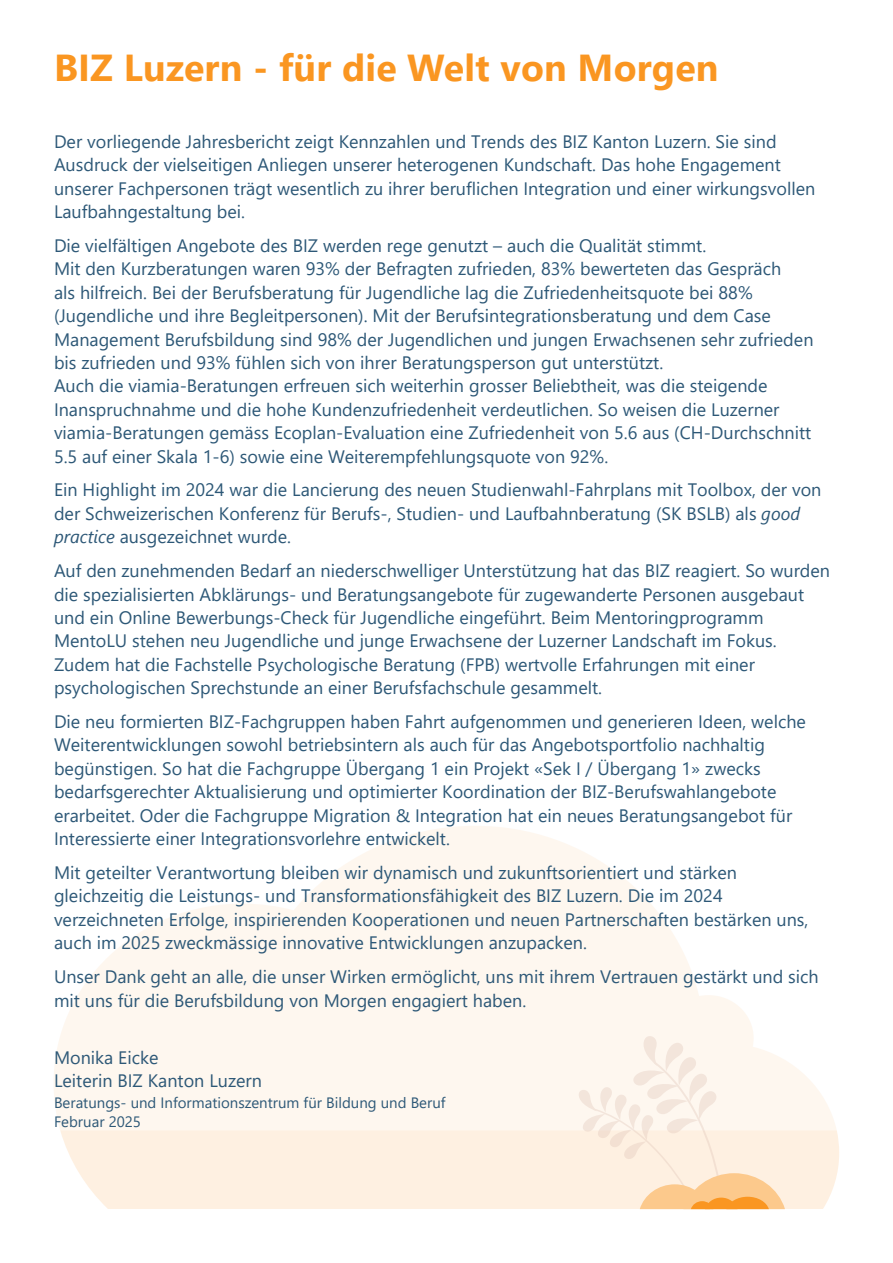
<style>
.page{position:relative;width:893px;height:1263px;background:#fff}
.page>*{position:absolute;margin:0;border:0;box-sizing:border-box;transform-origin:0 0}
.t1{font:700 37.5px "Segoe UI";letter-spacing:.005em;color:#fa9621}
.t2{font:18px/23.4px "Segoe UI";color:#2d5877}
.t3{font:15px/19.5px "Segoe UI";color:#2d5877}
.s1{font-style:italic}
</style>
<div class="page">
<div style="left:60px;top:1130px;width:779px;height:79px;background:#fef0e1"></div>
<svg style="left:54px;top:826px;width:782px;height:304px;fill:#fef7ef"></svg>
<svg style="left:577px;top:1034px;width:208px;height:175px"></svg>
<h1 class="t1" style="left:54px;top:33px;width:666px">BIZ Luzern - für die Welt von Morgen</h1>
<p class="t2" style="left:54px;top:128px;width:763px">Der vorliegende Jahresbericht zeigt Kennzahlen und Trends des BIZ Kanton Luzern. Sie sind Ausdruck der vielseitigen Anliegen unserer heterogenen Kundschaft. Das hohe Engagement unserer Fachpersonen trägt wesentlich zu ihrer beruflichen Integration und einer wirkungsvollen Laufbahngestaltung bei.</p>
<p class="t2" style="left:54px;top:232px;width:761px">Die vielfältigen Angebote des BIZ werden rege genutzt – auch die Qualität stimmt.<br>Mit den Kurzberatungen waren 93% der Befragten zufrieden, 83% bewerteten das Gespräch<br>als hilfreich. Bei der Berufsberatung für Jugendliche lag die Zufriedenheitsquote bei 88% (Jugendliche und ihre Begleitpersonen). Mit der Berufsintegrationsberatung und dem Case Management Berufsbildung sind 98% der Jugendlichen und jungen Erwachsenen sehr zufrieden bis zufrieden und 93% fühlen sich von ihrer Beratungsperson gut unterstützt.<br>Auch die viamia-Beratungen erfreuen sich weiterhin grosser Beliebtheit, was die steigende Inanspruchnahme und die hohe Kundenzufriedenheit verdeutlichen. So weisen die Luzerner viamia-Beratungen gemäss Ecoplan-Evaluation eine Zufriedenheit von 5.6 aus (CH-Durchschnitt 5.5 auf einer Skala 1-6) sowie eine Weiterempfehlungsquote von 92%.</p>
<p class="t2" style="left:54px;top:477px;width:769px">Ein Highlight im 2024 war die Lancierung des neuen Studienwahl-Fahrplans mit Toolbox, der von der Schweizerischen Konferenz für Berufs-, Studien- und Laufbahnberatung (SK BSLB) als <span class="s1">good practice</span> ausgezeichnet wurde.</p>
<p class="t2" style="left:54px;top:557px;width:778px">Auf den zunehmenden Bedarf an niederschwelliger Unterstützung hat das BIZ reagiert. So wurden die spezialisierten Abklärungs- und Beratungsangebote für zugewanderte Personen ausgebaut und ein Online Bewerbungs-Check für Jugendliche eingeführt. Beim Mentoringprogramm MentoLU stehen neu Jugendliche und junge Erwachsene der Luzerner Landschaft im Fokus.<br>Zudem hat die Fachstelle Psychologische Beratung (FPB) wertvolle Erfahrungen mit einer psychologischen Sprechstunde an einer Berufsfachschule gesammelt.</p>
<p class="t2" style="left:54px;top:708px;width:753px">Die neu formierten BIZ-Fachgruppen haben Fahrt aufgenommen und generieren Ideen, welche Weiterentwicklungen sowohl betriebsintern als auch für das Angebotsportfolio nachhaltig begünstigen. So hat die Fachgruppe Übergang 1 ein Projekt «Sek I / Übergang 1» zwecks bedarfsgerechter Aktualisierung und optimierter Koordination der BIZ-Berufswahlangebote erarbeitet. Oder die Fachgruppe Migration &amp; Integration hat ein neues Beratungsangebot für Interessierte einer Integrationsvorlehre entwickelt.</p>
<p class="t2" style="left:54px;top:859px;width:756px">Mit geteilter Verantwortung bleiben wir dynamisch und zukunftsorientiert und stärken gleichzeitig die Leistungs- und Transformationsfähigkeit des BIZ Luzern. Die im 2024 verzeichneten Erfolge, inspirierenden Kooperationen und neuen Partnerschaften bestärken uns, auch im 2025 zweckmässige innovative Entwicklungen anzupacken.</p>
<p class="t2" style="left:54px;top:963px;width:766px">Unser Dank geht an alle, die unser Wirken ermöglicht, uns mit ihrem Vertrauen gestärkt und sich mit uns für die Berufsbildung von Morgen engagiert haben.</p>
<p class="t2" style="left:54px;top:1044px;width:210px">Monika Eicke<br>Leiterin BIZ Kanton Luzern</p>
<p class="t3" style="left:54px;top:1091px;width:393px">Beratungs- und Informationszentrum für Bildung und Beruf<br>Februar 2025</p>
</div>
